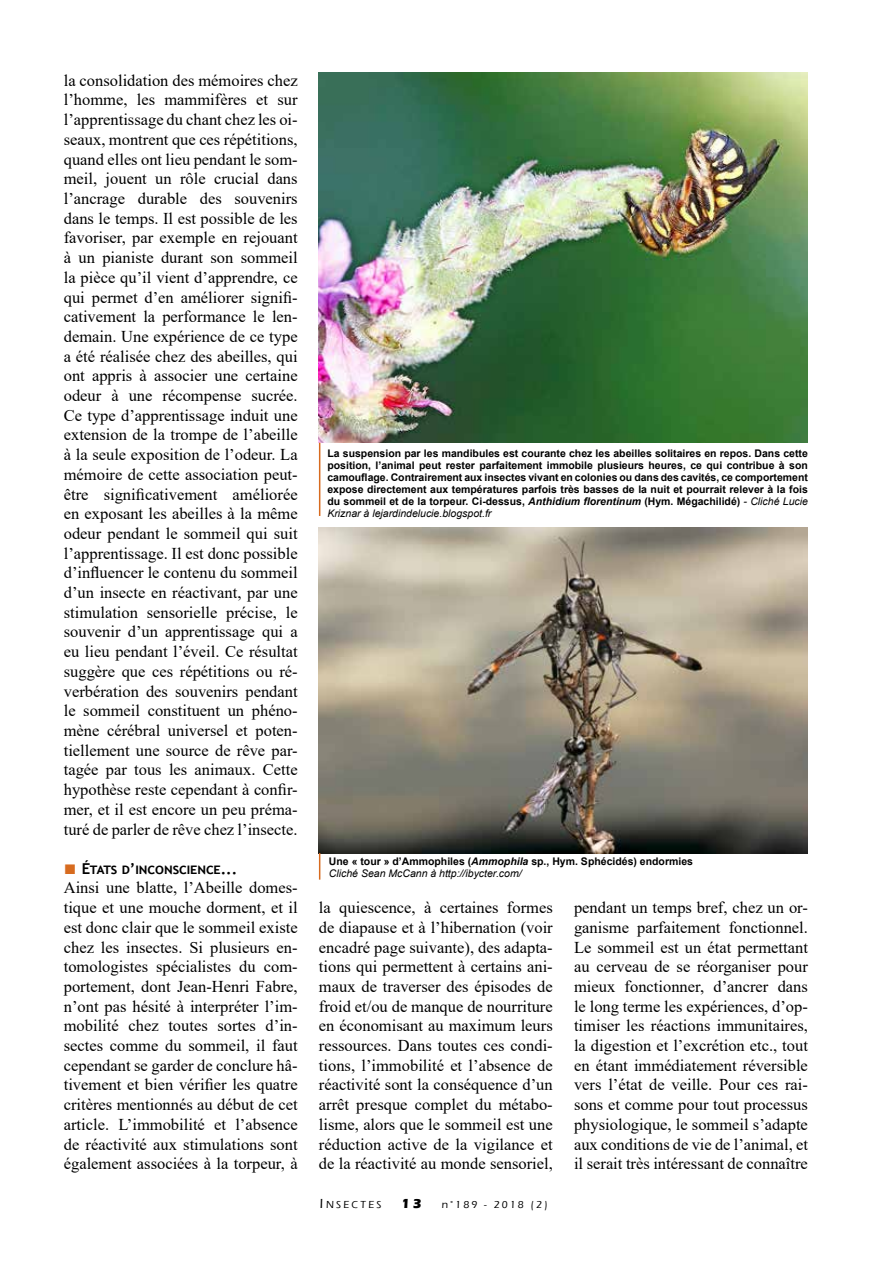
<style>
.page{position:relative;width:893px;height:1263px;background:#fff}
.page>*{position:absolute;margin:0;border:0;box-sizing:border-box;transform-origin:0 0}
.t1{font:16.5px/19.6px "Times New Roman";color:#000;text-align:justify}
.t2{font:700 15px "Trebuchet MS";color:#000}
.t3{font:700 10.5px/12px "Arial";color:#000;text-align:justify}
.t4{font:500 10.5px "Eras ITC";letter-spacing:.2em;color:#000}
.s1{font-family:"Times New Roman";font-weight:400;font-size:21px;color:#d76b1f}
.s2{font-style:italic}
.s3{font-weight:400;font-style:italic}
.s4{font-size:13.5px}
.s5{font-weight:700;font-size:13.5px}
</style>
<div class="page">
<img style="left:319px;top:72px;width:489px;height:371px">
<img style="left:319px;top:527px;width:489px;height:326px">
<hr style="left:319px;top:443px;width:1px;height:73px;background:#d76b1f">
<svg style="left:319px;top:853px;width:1px;height:27px"></svg>
<p class="t1" style="left:64px;top:70px;width:235px">la consolidation des mémoires chez l’homme, les mammifères et sur l’apprentissage du chant chez les oi&shy;seaux, montrent que ces répétitions, quand elles ont lieu pendant le som&shy;meil, jouent un rôle crucial dans l’ancrage durable des souvenirs dans le temps. Il est possible de les favoriser, par exemple en rejouant à un pianiste durant son sommeil la pièce qu’il vient d’apprendre, ce qui permet d’en améliorer signifi&shy;cativement la performance le len&shy;demain. Une expérience de ce type a été réalisée chez des abeilles, qui ont appris à associer une certaine odeur à une récompense sucrée.<br>Ce type d’apprentissage induit une extension de la trompe de l’abeille à la seule exposition de l’odeur. La mémoire de cette association peut&shy;être significativement améliorée en exposant les abeilles à la même odeur pendant le sommeil qui suit l’apprentissage. Il est donc possible d’influencer le contenu du sommeil d’un insecte en réactivant, par une stimulation sensorielle précise, le souvenir d’un apprentissage qui a eu lieu pendant l’éveil. Ce résultat suggère que ces répétitions ou ré&shy;verbération des souvenirs pendant le sommeil constituent un phéno&shy;mène cérébral universel et poten&shy;tiellement une source de rêve par&shy;tagée par tous les animaux. Cette hypothèse reste cependant à confir&shy;mer, et il est encore un peu préma&shy;turé de parler de rêve chez l’insecte.</p>
<p class="t2" style="left:64px;top:859px;width:175px"><span class="s1">■</span> ÉTATS D’INCONSCIENCE...</p>
<p class="t1" style="left:64px;top:877px;width:235px">Ainsi une blatte, l’Abeille domes&shy;tique et une mouche dorment, et il est donc clair que le sommeil existe chez les insectes. Si plusieurs en&shy;tomologistes spécialistes du com&shy;portement, dont Jean-Henri Fabre, n’ont pas hésité à interpréter l’im&shy;mobilité chez toutes sortes d’in&shy;sectes comme du sommeil, il faut cependant se garder de conclure hâ&shy;tivement et bien vérifier les quatre critères mentionnés au début de cet article. L’immobilité et l’absence de réactivité aux stimulations sont également associées à la torpeur, à</p>
<p class="t3" style="left:327px;top:447px;width:482px">La suspension par les mandibules est courante chez les abeilles solitaires en repos. Dans cette position, l’animal peut rester parfaitement immobile plusieurs heures, ce qui contribue à son camouflage. Contrairement aux insectes vivant en colonies ou dans des cavités, ce comportement expose directement aux températures parfois très basses de la nuit et pourrait relever à la fois du sommeil et de la torpeur. Ci-dessus, <span class="s2">Anthidium florentinum</span> (Hym. Mégachilidé) <span class="s3">- Cliché Lucie Kriznar à lejardindelucie.blogspot.fr</span></p>
<p class="t3" style="left:329px;top:855px;width:366px">Une « tour » d’Ammophiles (<span class="s2">Ammophila</span> sp., Hym. Sphécidés) endormies<br><span class="s3">Cliché Sean McCann à http://ibycter.com/</span></p>
<p class="t1" style="left:319px;top:897px;width:235px">la quiescence, à certaines formes de diapause et à l’hibernation (voir encadré page suivante), des adapta&shy;tions qui permettent à certains ani&shy;maux de traverser des épisodes de froid et/ou de manque de nourriture en économisant au maximum leurs ressources. Dans toutes ces condi&shy;tions, l’immobilité et l’absence de réactivité sont la conséquence d’un arrêt presque complet du métabo&shy;lisme, alors que le sommeil est une réduction active de la vigilance et de la réactivité au monde sensoriel,</p>
<p class="t1" style="left:574px;top:897px;width:235px">pendant un temps bref, chez un or&shy;ganisme parfaitement fonctionnel.<br>Le sommeil est un état permettant au cerveau de se réorganiser pour mieux fonctionner, d’ancrer dans le long terme les expériences, d’op&shy;timiser les réactions immunitaires, la digestion et l’excrétion etc., tout en étant immédiatement réversible vers l’état de veille. Pour ces rai&shy;sons et comme pour tout processus physiologique, le sommeil s’adapte aux conditions de vie de l’animal, et il serait très intéressant de connaître</p>
<p class="t4" style="left:320px;top:1199px;width:229px"><span class="s4">I</span>NSECTES <span class="s5">13</span> n°189 - 2018 (2)</p>
</div>
